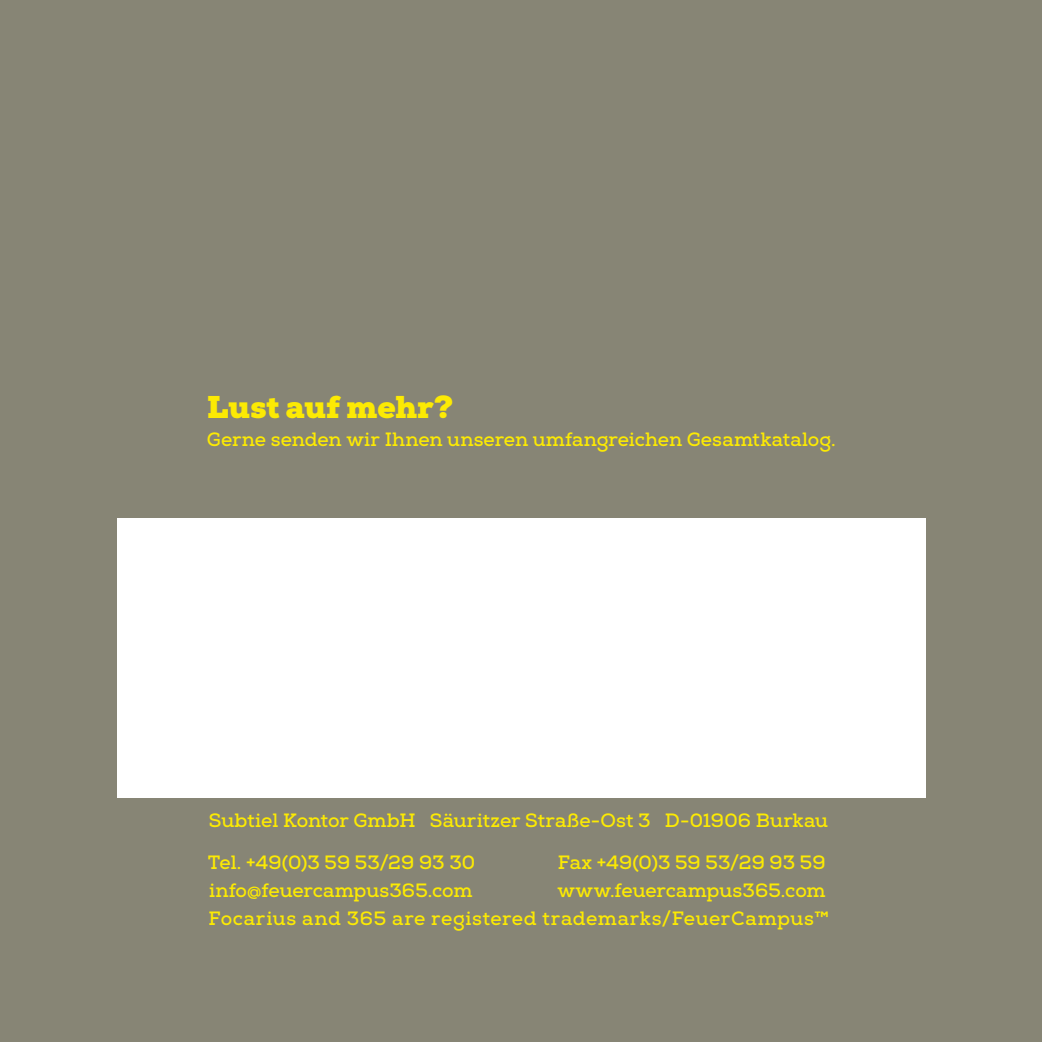
<style>
.page{position:relative;width:1042px;height:1042px;background:#878575}
.page>*{position:absolute;margin:0;border:0;box-sizing:border-box;transform-origin:0 0}
.t1{font:900 31.5px "Nexa Slab";letter-spacing:-.005em;color:#fcea03}
.t2{font:700 19.25px/42px "Nexa Slab";letter-spacing:.005em;color:#fcea03}
.t3{font:700 19.25px/28px "Nexa Slab";letter-spacing:.025em;color:#fcea03;text-align:right}
.s1{font-size:15.75px}
</style>
<div class="page">
<div style="left:117px;top:518px;width:808px;height:280px;background:#fff"></div>
<h1 class="t1" style="left:207px;top:387px;width:248px">Lust auf mehr?</h1>
<p class="t2" style="left:207px;top:419px;width:630px">Gerne senden wir Ihnen unseren umfangreichen Gesamtkatalog.</p>
<p class="t2" style="left:208px;top:799px;width:622px">Subtiel Kontor GmbH Säuritzer Straße-Ost 3 D-01906 Burkau<br>Tel. +49(0)3 59 53/29 93 30</p>
<p class="t2" style="left:558px;top:841px;width:269px">Fax +49(0)3 59 53/29 93 59</p>
<p class="t3" style="left:208px;top:876px;width:622px">www.feuercampus365.com<br>Focarius and 365 are registered trademarks/FeuerCampus™</p>
<p class="t2" style="left:209px;top:869px;width:265px">info<span class="s1">@</span>feuercampus365.com</p>
</div>
